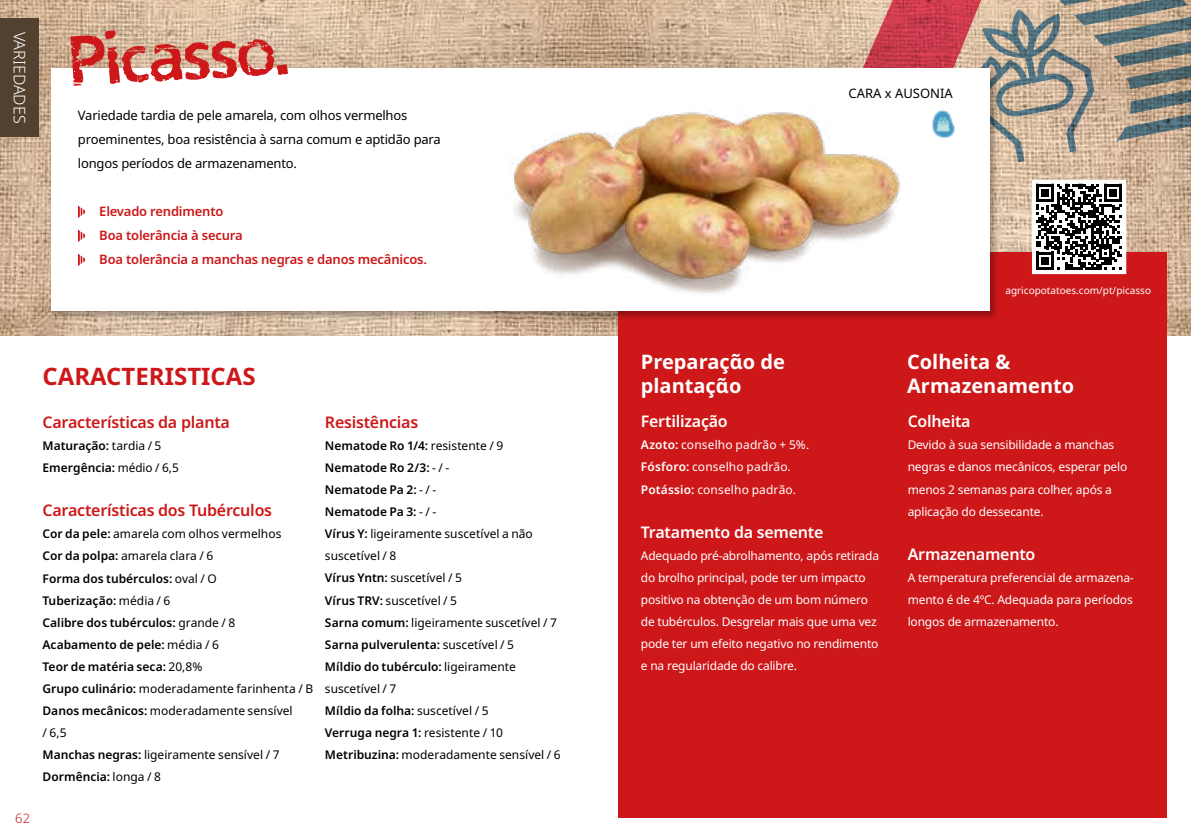
<style>
.page{position:relative;width:1191px;height:840px;background:#fff}
.page>*{position:absolute;margin:0;border:0;box-sizing:border-box;transform-origin:0 0}
.t1{font:70.8px "Agrico Tuberosum";color:#cd1719}
.t2{font:700 24px "Noto Sans";color:#cd1719}
.t3{font:700 20px/24px "Noto Sans";color:#fff}
.t4{font:600 16px "Noto Sans";letter-spacing:-.015em;color:#cd1719}
.t5{font:600 16px "Noto Sans";letter-spacing:-.015em;color:#fff}
.t6{font:300 16px "Noto Sans";color:#fff}
.t7{font:13px/24px "Noto Sans";letter-spacing:-.015em;color:#000}
.t8{font:600 13px/24px "Noto Sans";letter-spacing:-.015em;color:#cd1719}
.t9{font:300 13px "Noto Sans";color:#cd1719}
.t10{font:12px/22px "Noto Sans";letter-spacing:-.015em;color:#fff}
.t11{font:12px/22px "Noto Sans";color:#000}
.t12{font:600 12px/22px "Noto Sans";color:#000}
.t13{font:12px/22px "Noto Sans";letter-spacing:.01em;color:#fff}
.t14{font:10px "Noto Sans";color:#fff}
.s1{font-weight:400}
.s2{font-weight:600}
</style>
<div class="page">
<img style="left:0;top:0;width:1191px;height:335px">
<svg style="left:1024px;top:0;width:167px;height:162px;background:#a89d8d"></svg>
<svg style="left:804px;top:0;width:220px;height:201px;background:#c88c84"></svg>
<div style="left:0;top:18px;width:39px;height:119px;background:#51412e"></div>
<div style="left:618px;top:251px;width:548px;height:565px;background:#cd1719"></div>
<div style="left:49px;top:67px;width:950px;height:253px;background:#000;opacity:.3"></div>
<div style="left:51px;top:68px;width:938px;height:242px;background:#fff"></div>
<svg style="left:1030px;top:178px;width:98px;height:97px"></svg>
<svg style="left:78px;top:205px;width:7px;height:13px"></svg>
<svg style="left:78px;top:229px;width:7px;height:13px"></svg>
<svg style="left:78px;top:253px;width:7px;height:13px"></svg>
<img style="left:509px;top:111px;width:391px;height:182px">
<img style="left:932px;top:110px;width:23px;height:29px">
<h3 class="t6" style="left:29px;top:32px;width:93px;rotate:90deg">VARIEDADES</h3>
<h1 class="t1" style="left:67px;top:17px;width:221px;rotate:-3deg">Picasso.</h1>
<p class="t7" style="left:78px;top:104px;width:364px">Variedade tardia de pele amarela, com olhos vermelhos proeminentes, boa resistência à sarna comum e aptidão para longos períodos de armazenamento.</p>
<p class="t8" style="left:99px;top:200px;width:329px">Elevado rendimento<br>Boa tolerância à secura<br>Boa tolerância a manchas negras e danos mecânicos.</p>
<p class="t9" style="left:15px;top:810px;width:16px">62</p>
<h2 class="t2" style="left:43px;top:362px;width:215px">CARACTERISTICAS</h2>
<h3 class="t4" style="left:43px;top:413px;width:189px">Características da planta</h3>
<p class="t12" style="left:43px;top:435px;width:138px">Maturação: <span class="s1">tardia / 5<br></span>Emergência: <span class="s1">médio / 6,5</span></p>
<h3 class="t4" style="left:43px;top:501px;width:231px">Características dos Tubérculos</h3>
<p class="t12" style="left:43px;top:523px;width:272px">Cor da pele: <span class="s1">amarela com olhos vermelhos<br></span>Cor da polpa: <span class="s1">amarela clara / 6<br></span>Forma dos tubérculos: <span class="s1">oval / O<br></span>Tuberização: <span class="s1">média / 6<br></span>Calibre dos tubérculos: <span class="s1">grande / 8<br></span>Acabamento de pele: <span class="s1">média / 6<br></span>Teor de matéria seca: <span class="s1">20,8%<br></span>Grupo culinário: <span class="s1">moderadamente farinhenta / B<br></span>Danos mecânicos: <span class="s1">moderadamente sensível<br>/ 6,5<br></span>Manchas negras: <span class="s1">ligeiramente sensível / 7<br></span>Dormência: <span class="s1">longa / 8</span></p>
<h3 class="t4" style="left:325px;top:413px;width:95px">Resistências</h3>
<p class="t11" style="left:325px;top:435px;width:237px"><span class="s2">Nematode Ro 1/4:</span> resistente / 9<br><span class="s2">Nematode Ro 2/3:</span> - / -<br><span class="s2">Nematode Pa 2:</span> - / -<br><span class="s2">Nematode Pa 3:</span> - / -<br><span class="s2">Vírus Y:</span> ligeiramente suscetível a não suscetível / 8<br><span class="s2">Vírus Yntn:</span> suscetível / 5<br><span class="s2">Vírus TRV:</span> suscetível / 5<br><span class="s2">Sarna comum:</span> ligeiramente suscetível / 7<br><span class="s2">Sarna pulverulenta:</span> suscetível / 5<br><span class="s2">Míldio do tubérculo:</span> ligeiramente suscetível / 7<br><span class="s2">Míldio da folha:</span> suscetível / 5<br><span class="s2">Verruga negra 1:</span> resistente / 10<br><span class="s2">Metribuzina:</span> moderadamente sensível / 6</p>
<p class="t7" style="left:848px;top:81px;width:106px">CARA x AUSONIA</p>
<p class="t14" style="left:1005px;top:285px;width:147px">agricopotatoes.com/pt/picasso</p>
<h3 class="t3" style="left:641px;top:350px;width:146px">Preparaçᾶo de plantaçᾶo</h3>
<h3 class="t5" style="left:641px;top:412px;width:88px">Fertilização</h3>
<p class="t13" style="left:641px;top:434px;width:170px"><span class="s2">Azoto:</span> conselho padrão + 5%.<br><span class="s2">Fósforo:</span> conselho padrão.<br><span class="s2">Potássio:</span> conselho padrão.</p>
<h3 class="t5" style="left:641px;top:522px;width:184px">Tratamento da semente</h3>
<p class="t10" style="left:641px;top:544px;width:240px">Adequado pré-abrolhamento, após retirada do brolho principal, pode ter um impacto positivo na obtenção de um bom número de tubérculos. Desgrelar mais que uma vez pode ter um efeito negativo no rendimento e na regularidade do calibre.</p>
<h3 class="t3" style="left:907px;top:350px;width:169px">Colheita &amp;<br>Armazenamento</h3>
<h3 class="t5" style="left:907px;top:412px;width:64px">Colheita</h3>
<p class="t10" style="left:907px;top:434px;width:221px">Devido à sua sensibilidade a manchas negras e danos mecânicos, esperar pelo menos 2 semanas para colher, após a aplicação do dessecante.</p>
<h3 class="t5" style="left:907px;top:544px;width:129px">Armazenamento</h3>
<p class="t10" style="left:907px;top:566px;width:227px;text-align:justify">A temperatura preferencial de armazena&shy;mento é de 4ºC. Adequada para períodos longos de armazenamento.</p>
</div>
